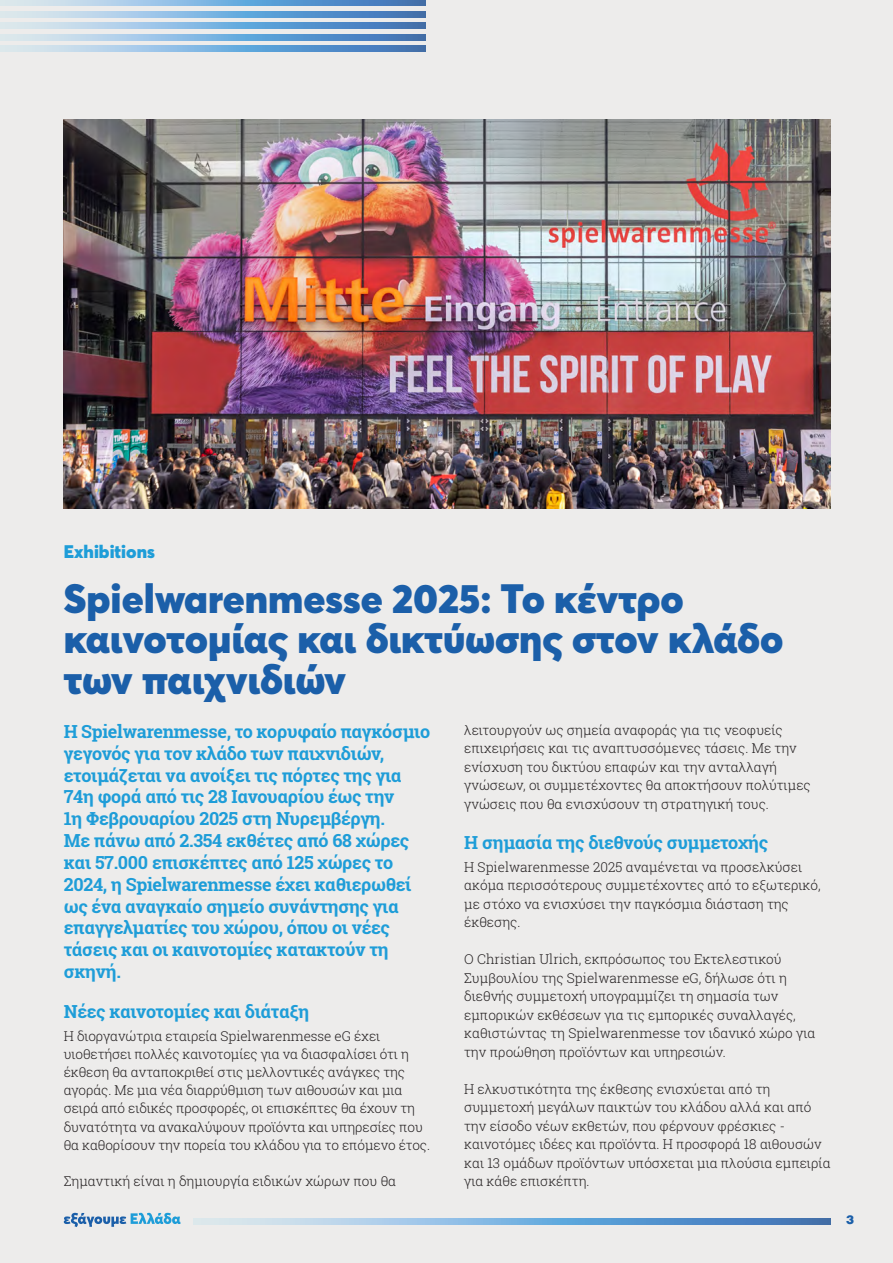
<style>
.page{position:relative;width:893px;height:1263px;background:#edeceb}
.page>*{position:absolute;margin:0;border:0;box-sizing:border-box;transform-origin:0 0}
.t1{font:900 40.5px/40.5px "Averta";letter-spacing:-.005em;color:#1b5fa9}
.t2{font:700 18px/21.9px "Roboto Slab";letter-spacing:-.015em;color:#1e9dd8}
.t3{font:900 18px "Averta";color:#1e9dd8}
.t4{font:300 13.5px/18.5px "Roboto Slab";color:#231f20}
.t5{font:900 12px "UB Helvetica";color:#1b5fa9}
</style>
<div class="page">
<svg style="left:0;top:0;width:426px;height:6px;background:#83b0d9"></svg>
<svg style="left:0;top:23px;width:426px;height:6px;background:#83b0d9"></svg>
<svg style="left:0;top:46px;width:426px;height:5px;background:#83b0d9"></svg>
<svg style="left:0;top:11px;width:426px;height:6px;background:#83b0d9"></svg>
<svg style="left:0;top:34px;width:426px;height:6px;background:#83b0d9"></svg>
<svg style="left:64px;top:1213px;width:117px;height:14px"></svg>
<svg style="left:194px;top:1219px;width:637px;height:5px;background:#83b0d9"></svg>
<img style="left:64px;top:119px;width:767px;height:389px">
<h2 class="t3" style="left:64px;top:540px;width:93px">Exhibitions</h2>
<h1 class="t1" style="left:64px;top:578px;width:721px">Spielwarenmesse 2025: Το κέντρο καινοτομίας και δικτύωσης στον κλάδο των παιχνιδιών</h1>
<p class="t2" style="left:64px;top:720px;width:368px">Η Spielwarenmesse, το κορυφαίο παγκόσμιο γεγονός για τον κλάδο των παιχνιδιών, ετοιμάζεται να ανοίξει τις πόρτες της για 74η φορά από τις 28 Ιανουαρίου έως την<br>1η Φεβρουαρίου 2025 στη Νυρεμβέργη.<br>Με πάνω από 2.354 εκθέτες από 68 χώρες και 57.000 επισκέπτες από 125 χώρες το 2024, η Spielwarenmesse έχει καθιερωθεί ως ένα αναγκαίο σημείο συνάντησης για επαγγελματίες του χώρου, όπου οι νέες τάσεις και οι καινοτομίες κατακτούν τη σκηνή.</p>
<h2 class="t2" style="left:64px;top:1000px;width:247px">Νέες καινοτομίες και διάταξη</h2>
<p class="t4" style="left:64px;top:1026px;width:368px">Η διοργανώτρια εταιρεία Spielwarenmesse eG έχει υιοθετήσει πολλές καινοτομίες για να διασφαλίσει ότι η έκθεση θα ανταποκριθεί στις μελλοντικές ανάγκες της αγοράς. Με μια νέα διαρρύθμιση των αιθουσών και μια σειρά από ειδικές προσφορές, οι επισκέπτες θα έχουν τη δυνατότητα να ανακαλύψουν προϊόντα και υπηρεσίες που θα καθορίσουν την πορεία του κλάδου για το επόμενο έτος.</p>
<p class="t4" style="left:64px;top:1172px;width:334px">Σημαντική είναι η δημιουργία ειδικών χώρων που θα</p>
<p class="t4" style="left:464px;top:720px;width:348px">λειτουργούν ως σημεία αναφοράς για τις νεοφυείς επιχειρήσεις και τις αναπτυσσόμενες τάσεις. Με την ενίσχυση του δικτύου επαφών και την ανταλλαγή γνώσεων, οι συμμετέχοντες θα αποκτήσουν πολύτιμες γνώσεις που θα ενισχύσουν τη στρατηγική τους.</p>
<h2 class="t2" style="left:464px;top:831px;width:305px">Η σημασία της διεθνούς συμμετοχής</h2>
<p class="t4" style="left:464px;top:857px;width:358px">Η Spielwarenmesse 2025 αναμένεται να προσελκύσει ακόμα περισσότερους συμμετέχοντες από το εξωτερικό, με στόχο να ενισχύσει την παγκόσμια διάσταση της έκθεσης.</p>
<p class="t4" style="left:464px;top:950px;width:353px">Ο Christian Ulrich, εκπρόσωπος του Εκτελεστικού Συμβουλίου της Spielwarenmesse eG, δήλωσε ότι η διεθνής συμμετοχή υπογραμμίζει τη σημασία των εμπορικών εκθέσεων για τις εμπορικές συναλλαγές, καθιστώντας τη Spielwarenmesse τον ιδανικό χώρο για την προώθηση προϊόντων και υπηρεσιών.</p>
<p class="t4" style="left:464px;top:1079px;width:368px">Η ελκυστικότητα της έκθεσης ενισχύεται από τη συμμετοχή μεγάλων παικτών του κλάδου αλλά και από την είσοδο νέων εκθετών, που φέρνουν φρέσκιες - καινοτόμες ιδέες και προϊόντα. Η προσφορά 18 αιθουσών και 13 ομάδων προϊόντων υπόσχεται μια πλούσια εμπειρία για κάθε επισκέπτη.</p>
<p class="t5" style="left:846px;top:1212px;width:10px">3</p>
</div>
